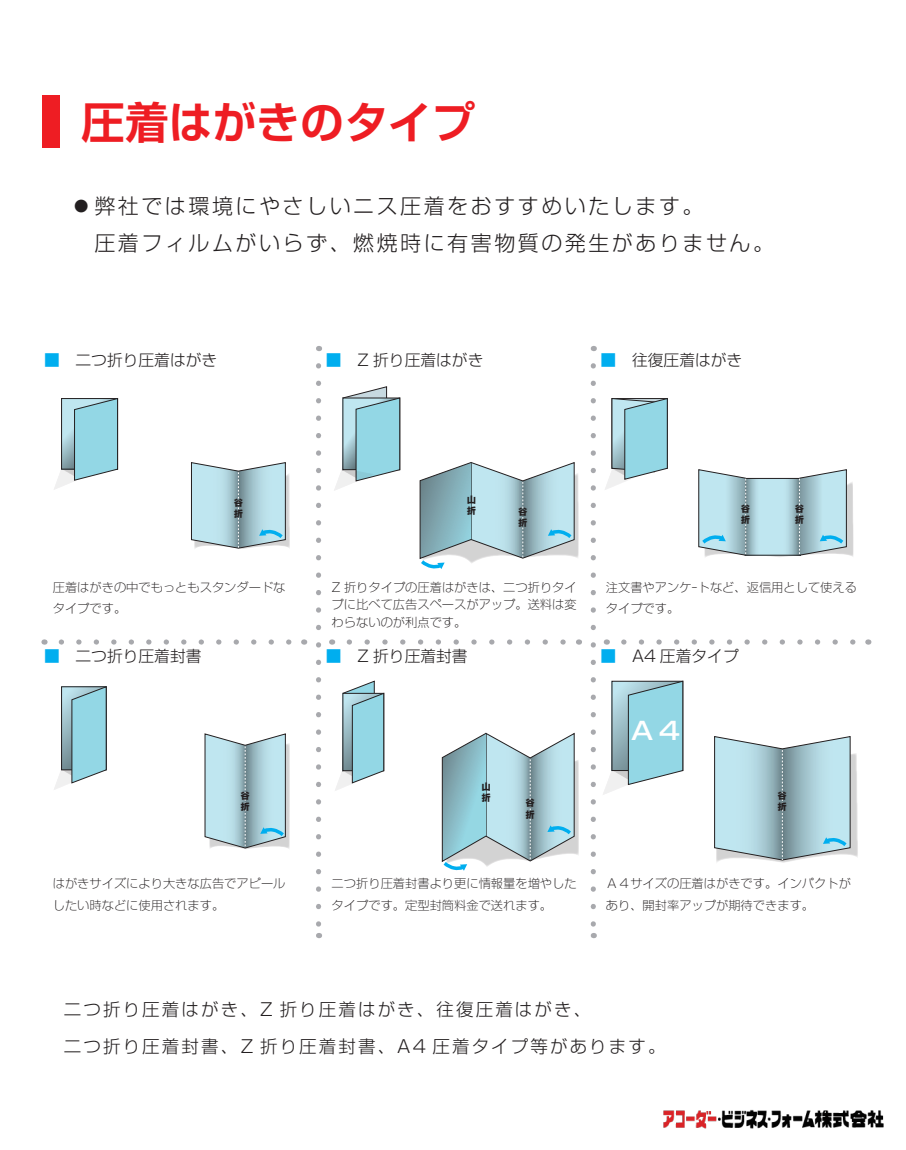
<style>
.page{position:relative;width:906px;height:1150px;background:#fff}
.page>*{position:absolute;margin:0;border:0;box-sizing:border-box;transform-origin:0 0}
.t1{font:700 43.75px "Shin Go Pro De";color:#ee1d23}
.t2{font:500 24.32px "Shin Go Pro";color:#fff;scale:1.13 1}
.t3{font:300 21px/37.3px "Shin Go Pro";letter-spacing:.12em;color:#231f20}
.t4{font:300 17.5px/37.1px "Shin Go Pro";letter-spacing:.12em;color:#231f20}
.t5{font:300 15.75px "Shin Go Pro";color:#231f20}
.t6{font:300 expanded 12.25px/21.3px "Shin Go Pro";color:#231f20}
.t7{font:800 8.75px/11.4px "Shin Go Pro";color:#231f20}
.s1{color:#00aeef}
</style>
<div class="page">
<svg style="left:61px;top:639px;width:231px;height:6px"></svg>
<svg style="left:316px;top:366px;width:5px;height:561px"></svg>
<svg style="left:54px;top:398px;width:65px;height:92px"></svg>
<svg style="left:54px;top:686px;width:53px;height:104px"></svg>
<svg style="left:335px;top:680px;width:50px;height:111px"></svg>
<svg style="left:349px;top:639px;width:217px;height:6px"></svg>
<svg style="left:334px;top:386px;width:67px;height:105px"></svg>
<div style="left:42px;top:95px;width:17px;height:53px;background:#ee1d23"></div>
<svg style="left:419px;top:462px;width:160px;height:107px"></svg>
<svg style="left:204px;top:733px;width:86px;height:116px;background:#b2d0d8"></svg>
<svg style="left:441px;top:732px;width:138px;height:139px"></svg>
<svg style="left:591px;top:366px;width:267px;height:561px"></svg>
<svg style="left:191px;top:462px;width:99px;height:87px;background:#b0ced7"></svg>
<img style="left:663px;top:1109px;width:221px;height:20px">
<h1 class="t1" style="left:81px;top:87px;width:395px">圧着はがきのタイプ</h1>
<h3 class="t3" style="left:71px;top:184px;width:705px">●弊社では環境にやさしいニス圧着をおすすめいたします。<br>　圧着フィルムがいらず、燃焼時に有害物質の発生がありません。</h3>
<p class="t5" style="left:44px;top:347px;width:175px"><span class="s1">■　</span>二つ折り圧着はがき</p>
<p class="t5" style="left:326px;top:347px;width:159px"><span class="s1">■　</span>Z 折り圧着はがき</p>
<p class="t5" style="left:600px;top:347px;width:143px"><span class="s1">■　</span>往復圧着はがき</p>
<p class="t7" style="left:234px;top:496px;width:10px">谷折</p>
<p class="t7" style="left:467px;top:493px;width:10px">山折</p>
<p class="t7" style="left:741px;top:502px;width:10px">谷折</p>
<p class="t7" style="left:795px;top:502px;width:10px">谷折</p>
<p class="t7" style="left:518px;top:505px;width:10px">谷折</p>
<p class="t6" style="left:53px;top:575px;width:234px">圧着はがきの中でもっともスタンダードなタイプです。</p>
<p class="t6" style="left:332px;top:576px;width:247px;line-height:17.8px;text-align:justify">Z 折りタイプの圧着はがきは、二つ折りタイプに比べて広告スペースがアップ。送料は変わらないのが利点です。</p>
<p class="t6" style="left:606px;top:575px;width:253px">注文書やアンケｰトなど、返信用として使えるタイプです。</p>
<p class="t5" style="left:44px;top:643px;width:159px"><span class="s1">■　</span>二つ折り圧着封書</p>
<p class="t5" style="left:326px;top:643px;width:143px"><span class="s1">■　</span>Z 折り圧着封書</p>
<p class="t5" style="left:600px;top:643px;width:140px"><span class="s1">■　</span>A4 圧着タイプ</p>
<h2 class="t2" style="left:628px;top:711px;width:50px">Ａ４</h2>
<p class="t7" style="left:482px;top:780px;width:10px">山折</p>
<p class="t7" style="left:778px;top:789px;width:10px">谷折</p>
<p class="t7" style="left:241px;top:789px;width:10px">谷折</p>
<p class="t7" style="left:526px;top:796px;width:10px">谷折</p>
<p class="t6" style="left:53px;top:871px;width:234px">はがきサイズにより大きな広告でアピールしたい時などに使用されます。</p>
<p class="t6" style="left:332px;top:871px;width:246px">二つ折り圧着封書より更に情報量を増やしたタイプです。定型封筒料金で送れます。</p>
<p class="t6" style="left:606px;top:871px;width:246px">Ａ４サイズの圧着はがきです。インパクトがあり、開封率アップが期待できます。</p>
<h3 class="t4" style="left:64px;top:989px;width:603px">二つ折り圧着はがき、Z 折り圧着はがき、往復圧着はがき、<br>二つ折り圧着封書、Z 折り圧着封書、A4 圧着タイプ等があります。</h3>
</div>
